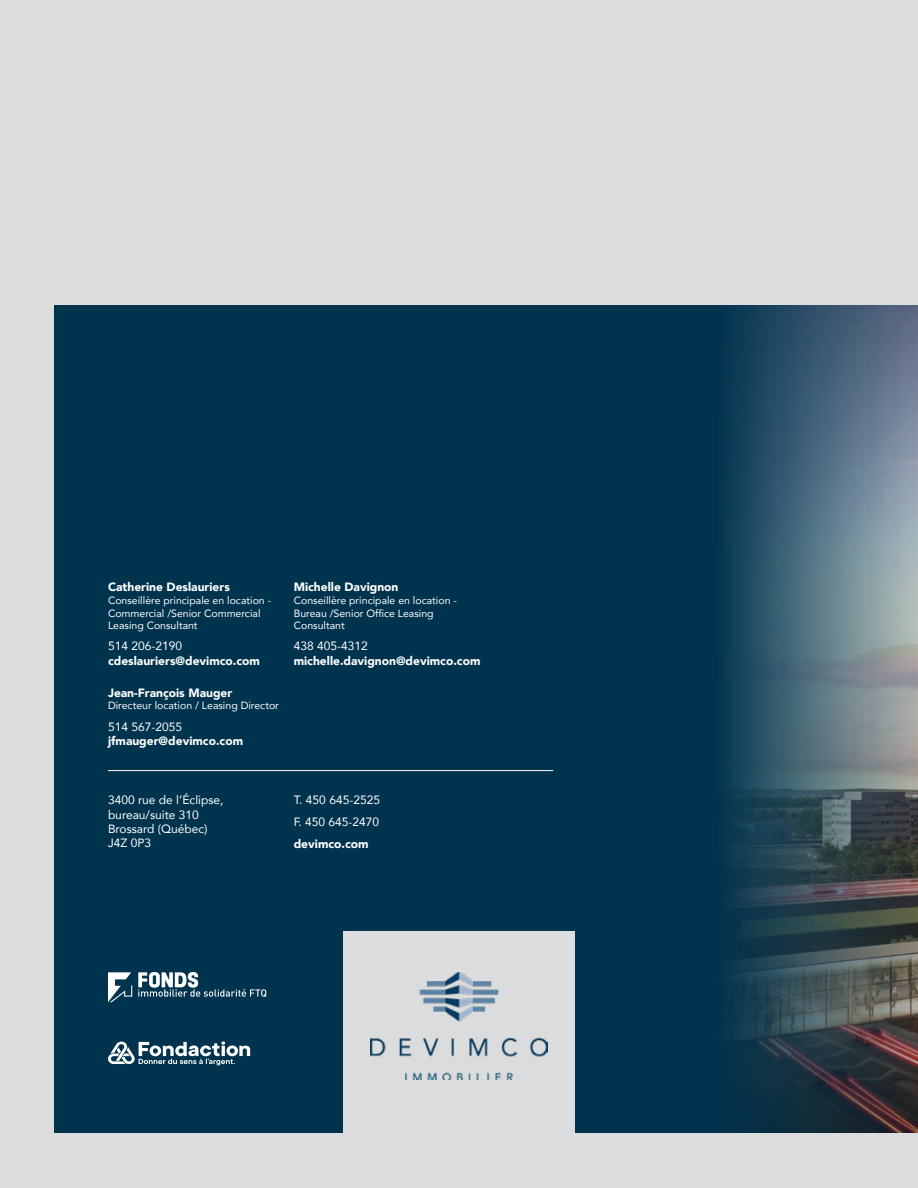
<style>
.page{position:relative;width:918px;height:1188px;background:#dcddde}
.page>*{position:absolute;margin:0;border:0;box-sizing:border-box;transform-origin:0 0}
.t1{font:900 12px "Avenir";color:#fff}
.t2{font:12px/14.4px "Avenir";color:#fff}
.t3{font:10.5px/12.6px "Avenir";color:#fff}
</style>
<div class="page">
<div style="left:54px;top:306px;width:864px;height:827px;background:#00334e"></div>
<img style="left:726px;top:306px;width:192px;height:827px">
<div style="left:343px;top:931px;width:232px;height:257px;background:#dcddde"></div>
<svg style="left:108px;top:972px;width:159px;height:30px"></svg>
<img style="left:371px;top:972px;width:176px;height:108px">
<svg style="left:108px;top:1041px;width:142px;height:24px"></svg>
<hr style="left:108px;top:770px;width:445px;height:1px;background:#fff">
<p class="t1" style="left:108px;top:577px;width:123px">Catherine Deslauriers</p>
<p class="t3" style="left:108px;top:594px;width:165px">Conseillère principale en location -<br>Commercial /Senior Commercial<br>Leasing Consultant</p>
<p class="t2" style="left:108px;top:639px;width:76px">514 206-2190</p>
<p class="t1" style="left:108px;top:650px;width:154px">cdeslauriers@devimco.com</p>
<p class="t1" style="left:108px;top:682px;width:126px">Jean-François Mauger</p>
<p class="t3" style="left:108px;top:699px;width:173px">Directeur location / Leasing Director</p>
<p class="t2" style="left:108px;top:719px;width:76px">514 567-2055</p>
<p class="t1" style="left:108px;top:731px;width:137px">jfmauger@devimco.com</p>
<p class="t1" style="left:294px;top:577px;width:106px">Michelle Davignon</p>
<p class="t3" style="left:294px;top:594px;width:165px">Conseillère principale en location -<br>Bureau /Senior Office Leasing<br>Consultant</p>
<p class="t2" style="left:294px;top:639px;width:76px">438 405-4312</p>
<p class="t1" style="left:294px;top:650px;width:188px">michelle.davignon@devimco.com</p>
<p class="t2" style="left:108px;top:793px;width:117px">3400 rue de l’Éclipse,</p>
<p class="t2" style="left:108px;top:807px;width:92px">bureau/suite 310</p>
<p class="t2" style="left:108px;top:821px;width:101px">Brossard (Québec)<br>J4Z 0P3</p>
<p class="t2" style="left:294px;top:793px;width:88px">T. 450 645-2525</p>
<p class="t2" style="left:294px;top:814px;width:87px">F. 450 645-2470</p>
<p class="t1" style="left:294px;top:834px;width:76px">devimco.com</p>
</div>
